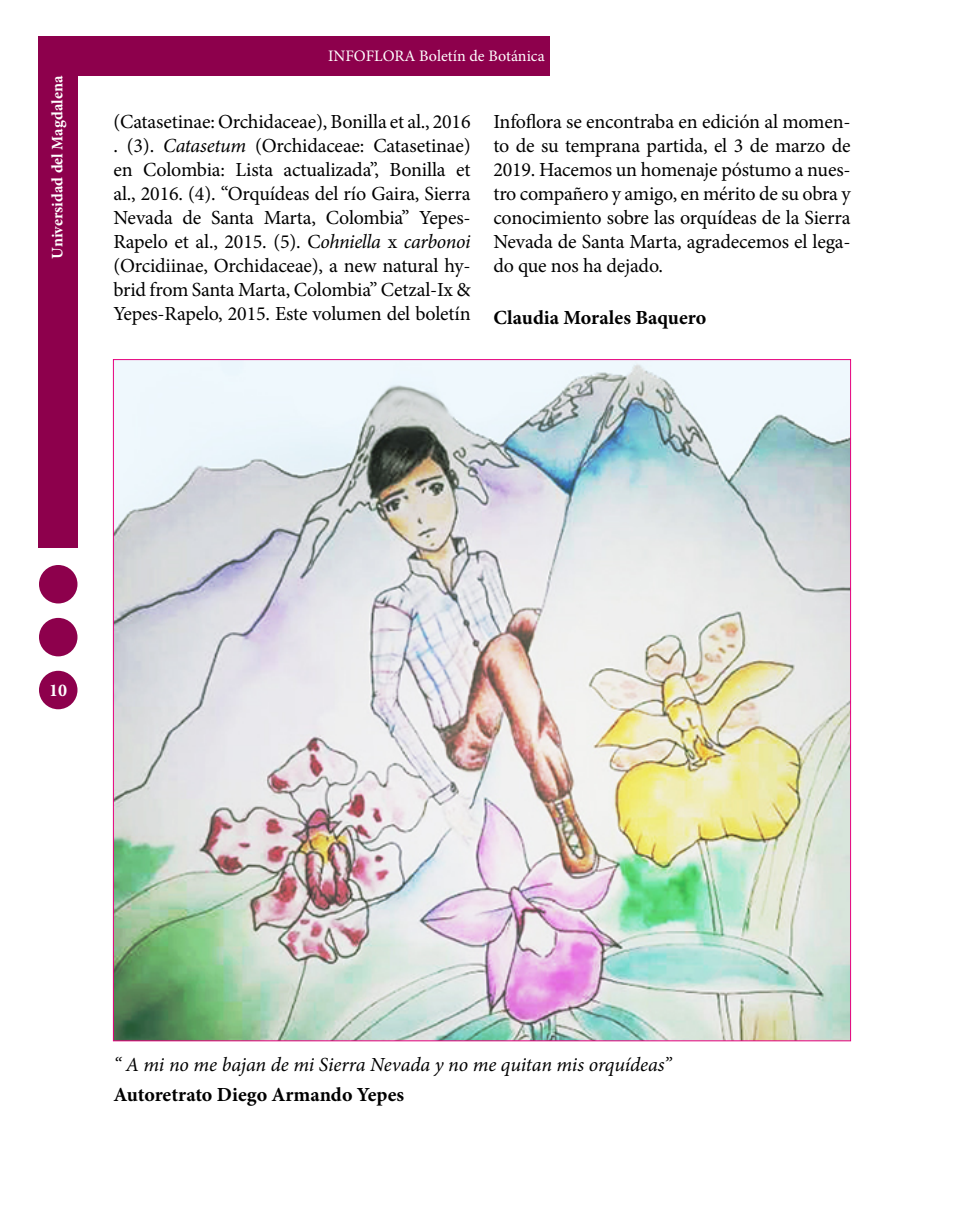
<style>
.page{position:relative;width:964px;height:1219px;background:#fff}
.page>*{position:absolute;margin:0;border:0;box-sizing:border-box;transform-origin:0 0}
.Cuerpo_de_Texto{font:20px/24px "Minion Pro";letter-spacing:-.01em;color:#000;text-align:justify}
.Cuerpo_de_Texto-2{font:italic 20px "Minion Pro";letter-spacing:-.005em;color:#000}
.Cuerpo_de_Texto-3{font:700 20px "Minion Pro";color:#000}
.t1{font:700 18px "Minion Pro";color:#fff}
.t2{font:16px "Minion Pro";color:#fff}
.t3{font:700 16px "Minion Pro";color:#fff}
.s1{font-style:italic}
</style>
<div class="page">
<div style="left:38px;top:36px;width:39px;height:512px;background:#8d004c"></div>
<div style="left:38px;top:36px;width:511px;height:40px;background:#8d004c"></div>
<div style="left:39px;top:565px;width:38px;height:38px;background:#8d004c;border-radius:50%"></div>
<div style="left:39px;top:618px;width:38px;height:38px;background:#8d004c;border-radius:50%"></div>
<div style="left:39px;top:671px;width:38px;height:38px;background:#8d004c;border-radius:50%"></div>
<img style="left:115px;top:361px;width:734px;height:678px">
<p class="t3" style="left:46px;top:258px;width:184px;rotate:-90deg">Universidad del Magdalena</p>
<p class="t2" style="left:328px;top:45px;width:218px">INFOFLORA Boletín de Botánica</p>
<p class="Cuerpo_de_Texto" style="left:113px;top:110px;width:359px">(Catasetinae: Orchidaceae), Bonilla et al., 2016 . (3). <span class="s1">Catasetum</span> (Orchidaceae: Catasetinae) en Colombia: Lista actualizada”, Bonilla et al., 2016. (4). “Orquídeas del río Gaira, Sierra Nevada de Santa Marta, Colombia” Yepes-Rapelo et al., 2015. (5). C<span class="s1">ohniella</span> x <span class="s1">carbonoi </span>(Orcidiinae, Orchidaceae), a new natural hy&shy;brid from Santa Marta, Colombia” Cetzal-Ix &amp; Yepes-Rapelo, 2015. Este volumen del boletín</p>
<p class="Cuerpo_de_Texto" style="left:493px;top:110px;width:359px">Infoflora se encontraba en edición al momen&shy;to de su temprana partida, el 3 de marzo de 2019. Hacemos un homenaje póstumo a nues&shy;tro compañero y amigo, en mérito de su obra y conocimiento sobre las orquídeas de la Sierra Nevada de Santa Marta, agradecemos el lega&shy;do que nos ha dejado.</p>
<p class="Cuerpo_de_Texto-3" style="left:493px;top:304px;width:214px">Claudia Morales Baquero</p>
<p class="t1" style="left:49px;top:678px;width:20px">10</p>
<p class="Cuerpo_de_Texto-2" style="left:113px;top:1051px;width:559px">“ A mi no me bajan de mi Sierra Nevada y no me quitan mis orquídeas”</p>
<p class="Cuerpo_de_Texto-3" style="left:113px;top:1080px;width:292px">Autoretrato Diego Armando Yepes</p>
</div>
